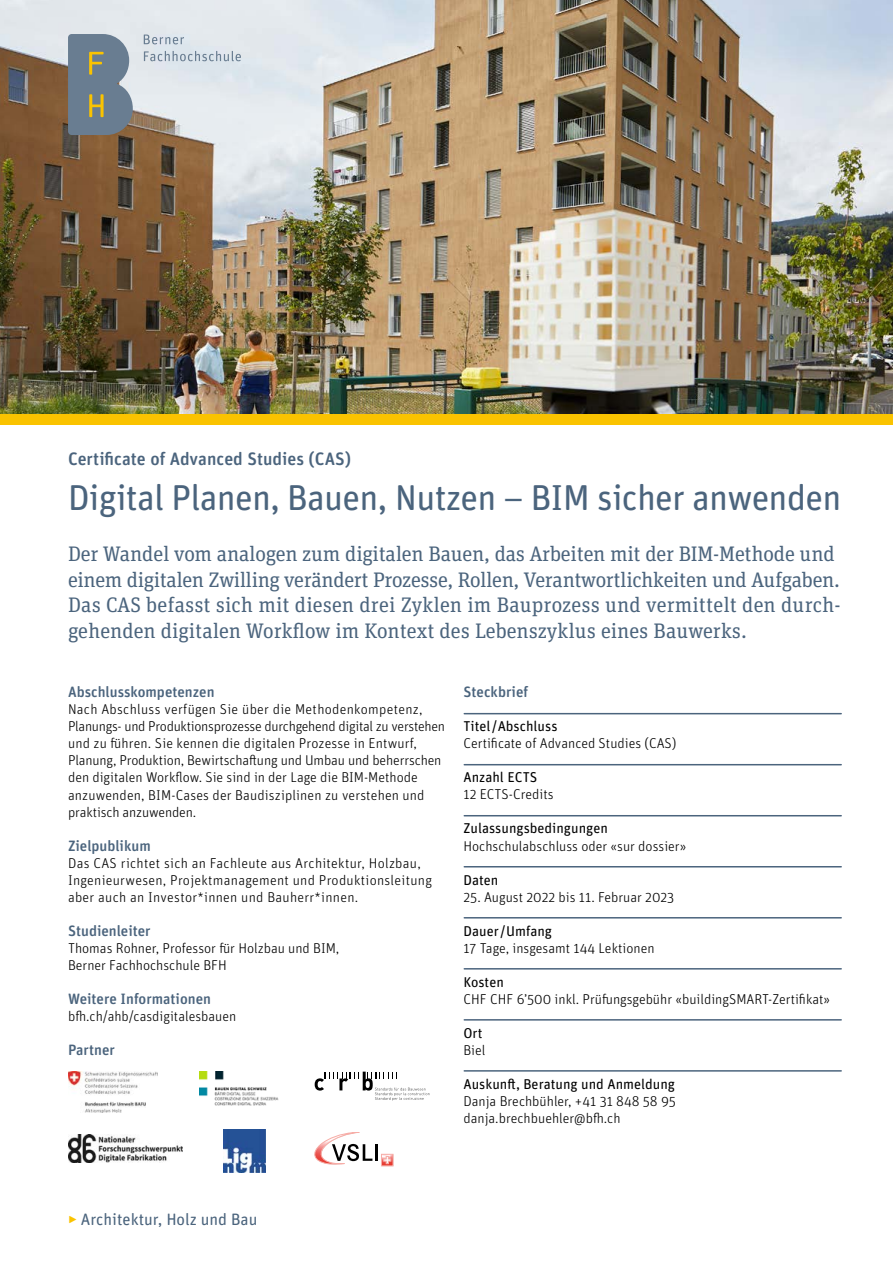
<style>
.page{position:relative;width:893px;height:1263px;background:#fff}
.page>*{position:absolute;margin:0;border:0;box-sizing:border-box;transform-origin:0 0}
.t1{font:36px "Unit Rounded Pro";letter-spacing:-.02em;color:#4b647d}
.t2{font:21px/25.5px "Unit Slab Pro";letter-spacing:-.01em;color:#4b647d}
.t3{font:500 18px "Unit Rounded Pro";color:#4b647d}
.t4{font:16.5px "Unit Rounded Pro";color:#4b647d}
.t5{font:500 15px "Unit Rounded Pro";color:#4b647d}
.t6{font:300 14.25px/17px "Unit Rounded Pro";color:#000}
.t7{font:300 14.25px/17px "Unit Rounded Pro";letter-spacing:.02em;color:#000}
.t8{font:14.25px "Unit Rounded Pro";color:#000}
.s1{font-family:"Unit Slab Pro"}
.s2{font-weight:300;color:#fac300}
</style>
<div class="page">
<img style="left:0;top:0;width:893px;height:415px">
<div style="left:0;top:415px;width:893px;height:10px;background:#fac300"></div>
<hr style="left:464px;top:713px;width:377px;height:1px;background:#4b647d">
<hr style="left:464px;top:764px;width:377px;height:1px;background:#4b647d">
<hr style="left:464px;top:815px;width:377px;height:1px;background:#4b647d">
<hr style="left:464px;top:866px;width:377px;height:1px;background:#4b647d">
<hr style="left:464px;top:917px;width:377px;height:1px;background:#4b647d">
<hr style="left:464px;top:968px;width:377px;height:1px;background:#4b647d">
<hr style="left:464px;top:1019px;width:377px;height:1px;background:#4b647d">
<hr style="left:464px;top:1070px;width:377px;height:1px;background:#4b647d">
<img style="left:68px;top:1071px;width:89px;height:42px">
<img style="left:200px;top:1071px;width:78px;height:35px">
<svg style="left:315px;top:1071px;width:114px;height:30px"></svg>
<img style="left:223px;top:1129px;width:43px;height:43px">
<svg style="left:314px;top:1132px;width:58px;height:32px"></svg>
<hr style="left:375px;top:1144px;width:3px;height:17px;background:#000">
<svg style="left:381px;top:1154px;width:12px;height:12px"></svg>
<img style="left:68px;top:1134px;width:115px;height:28px">
<svg style="left:68px;top:34px;width:65px;height:101px;background:#7a8890"></svg>
<svg style="left:144px;top:35px;width:40px;height:9px"></svg>
<svg style="left:144px;top:51px;width:97px;height:10px"></svg>
<p class="t3" style="left:68px;top:446px;width:285px">Certificate of Advanced Studies (CAS)</p>
<h1 class="t1" style="left:68px;top:473px;width:775px">Digital Planen, Bauen, Nutzen <span class="s1">–</span> BIM sicher anwenden</h1>
<p class="t2" style="left:68px;top:541px;width:774px">Der Wandel vom analogen zum digitalen Bauen, das Arbeiten mit der BIM-Methode und einem digitalen Zwilling verändert Prozesse, Rollen, Verantwortlichkeiten und Aufgaben.<br>Das CAS befasst sich mit diesen drei Zyklen im Bauprozess und vermittelt den durch&shy;gehenden digitalen Workflow im Kontext des Lebenszyklus eines Bauwerks.</p>
<p class="t5" style="left:68px;top:682px;width:148px">Abschlusskompetenzen</p>
<p class="t6" style="left:68px;top:701px;width:379px">Nach Abschluss verfügen Sie über die Methodenkompetenz, Planungs- und Produktionsprozesse durchgehend digital zu verstehen und zu führen. Sie kennen die digitalen Prozesse in Entwurf, Planung, Produktion, Bewirtschaftung und Umbau und beherrschen den digitalen Workflow. Sie sind in der Lage die BIM-Methode anzuwenden, BIM-Cases der Baudisziplinen zu verstehen und praktisch anzuwenden.</p>
<p class="t5" style="left:68px;top:835px;width:84px">Zielpublikum</p>
<p class="t7" style="left:68px;top:854px;width:365px">Das CAS richtet sich an Fachleute aus Architektur, Holzbau,<br>Ingenieurwesen, Projektmanagement und Produktionsleitung aber auch an Investor*innen und Bauherr*innen.</p>
<p class="t5" style="left:68px;top:920px;width:84px">Studienleiter</p>
<p class="t6" style="left:68px;top:939px;width:273px">Thomas Rohner, Professor für Holzbau und BIM,<br>Berner Fachhochschule BFH</p>
<p class="t5" style="left:68px;top:988px;width:144px">Weitere Informationen</p>
<p class="t6" style="left:68px;top:1007px;width:170px">bfh.ch/ahb/casdigitalesbauen</p>
<p class="t5" style="left:68px;top:1039px;width:48px">Partner</p>
<p class="t5" style="left:463px;top:682px;width:66px">Steckbrief</p>
<p class="t8" style="left:463px;top:717px;width:96px">Titel /Abschluss</p>
<p class="t6" style="left:463px;top:735px;width:215px">Certificate of Advanced Studies (CAS)</p>
<p class="t8" style="left:463px;top:768px;width:75px">Anzahl ECTS</p>
<p class="t6" style="left:463px;top:786px;width:92px">12 ECTS-Credits</p>
<p class="t8" style="left:463px;top:819px;width:146px">Zulassungsbedingungen</p>
<p class="t6" style="left:463px;top:837px;width:224px">Hochschulabschluss oder «sur dossier»</p>
<p class="t8" style="left:463px;top:870px;width:36px">Daten</p>
<p class="t6" style="left:463px;top:888px;width:212px">25. August 2022 bis 11. Februar 2023</p>
<p class="t8" style="left:463px;top:921px;width:90px">Dauer /Umfang</p>
<p class="t6" style="left:463px;top:939px;width:193px">17 Tage, insgesamt 144 Lektionen</p>
<p class="t8" style="left:463px;top:972px;width:42px">Kosten</p>
<p class="t6" style="left:463px;top:990px;width:368px">CHF CHF 6’500 inkl. Prüfungsgebühr «buildingSMART-Zertifikat»</p>
<p class="t8" style="left:463px;top:1023px;width:21px">Ort</p>
<p class="t6" style="left:463px;top:1041px;width:23px">Biel</p>
<p class="t8" style="left:463px;top:1074px;width:213px">Auskunft, Beratung und Anmeldung</p>
<p class="t6" style="left:463px;top:1092px;width:214px">Danja Brechbühler, +41 31 848 58 95 danja.brechbuehler@bfh.ch</p>
<p class="t4" style="left:68px;top:1208px;width:191px"><span class="s2">‣</span> Architektur, Holz und Bau</p>
</div>
